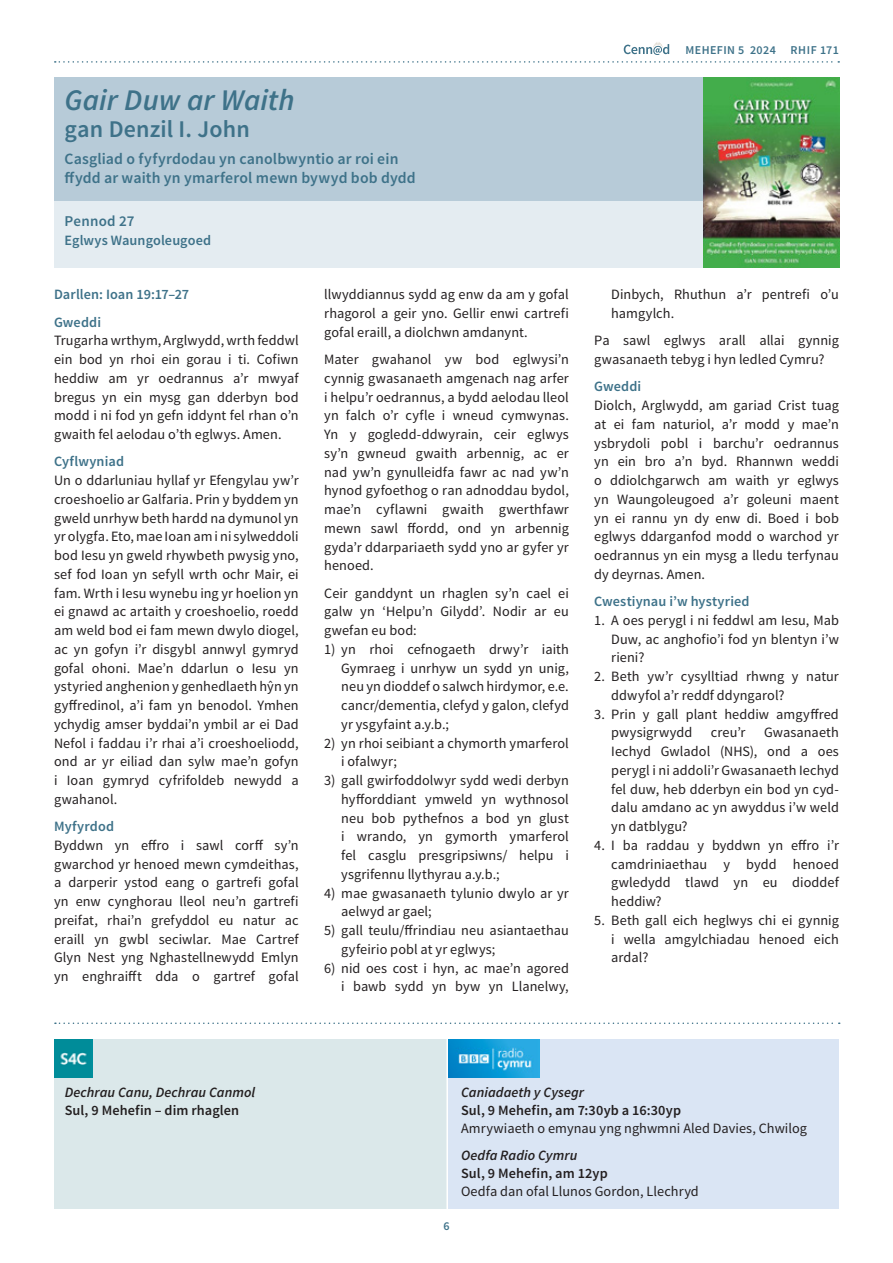
<style>
.page{position:relative;width:893px;height:1263px;background:#fff}
.page>*{position:absolute;margin:0;border:0;box-sizing:border-box;transform-origin:0 0}
.HEADER_2_-_BLUE_-_C{font:italic 600 30px "Source Sans Pro";letter-spacing:.005em;color:#3e7289}
.HEADER_2_-_BLUE_-_C-2{font:600 24px "Source Sans Pro";letter-spacing:.005em;color:#3e7289}
.HEADER_2_-_BLUE_-_C-3{font:600 15.75px/18.8px "Source Sans Pro";letter-spacing:.01em;color:#3e7289}
.HEADER_2_-_BLUE_-_C-4{font:600 15px "Source Sans Pro";letter-spacing:.015em;color:#3e7289}
.BODY_-_CENN_D{font:14.25px/18.8px "Source Sans Pro";letter-spacing:.005em;color:#231f20;text-align:justify}
.BODY_-_CENN_D-2{font:600 14.25px "Source Sans Pro";letter-spacing:.005em;color:#3e7289}
.BODY_-_CENN_D-3{font:600 14.25px "Source Sans Pro";letter-spacing:.01em;color:#231f20}
.BODY_-_CENN_D-4{font:italic 600 14.25px "Source Sans Pro";letter-spacing:.005em;color:#231f20}
.HEADER_2_-_BLUE_-_C-5{font:600 14.25px "Source Sans Pro";letter-spacing:.005em;color:#3e7289}
.t1{font:600 12px "Source Sans Pro";letter-spacing:.035em;color:#3e7289}
</style>
<div class="page">
<svg style="left:624px;top:42px;width:45px;height:13px"></svg>
<svg style="left:55px;top:61px;width:784px;height:2px"></svg>
<div style="left:447px;top:1039px;width:392px;height:170px;background:#dae5f4"></div>
<div style="left:54px;top:1039px;width:392px;height:170px;background:#dbe8ea"></div>
<img style="left:54px;top:1039px;width:38px;height:39px">
<img style="left:448px;top:1039px;width:91px;height:39px">
<hr style="left:446px;top:1038px;width:2px;height:171px;background:#fff">
<svg style="left:55px;top:1022px;width:785px;height:2px"></svg>
<div style="left:54px;top:77px;width:649px;height:190px;background:#e4ecf1"></div>
<div style="left:54px;top:77px;width:649px;height:124px;background:#b7cbd8"></div>
<img style="left:703px;top:77px;width:136px;height:190px">
<p class="HEADER_2_-_BLUE_-_C" style="left:65px;top:81px;width:231px">Gair Duw ar Waith</p>
<p class="HEADER_2_-_BLUE_-_C-2" style="left:65px;top:114px;width:187px">gan Denzil I. John</p>
<p class="HEADER_2_-_BLUE_-_C-3" style="left:65px;top:150px;width:353px">Casgliad o fyfyrdodau yn canolbwyntio ar roi ein ffydd ar waith yn ymarferol mewn bywyd bob dydd</p>
<p class="HEADER_2_-_BLUE_-_C-4" style="left:65px;top:212px;width:71px">Pennod 27</p>
<p class="HEADER_2_-_BLUE_-_C-5" style="left:65px;top:231px;width:148px">Eglwys Waungoleugoed</p>
<p class="BODY_-_CENN_D-2" style="left:54px;top:286px;width:137px">Darllen: Ioan 19:17–27</p>
<p class="BODY_-_CENN_D-2" style="left:54px;top:313px;width:49px">Gweddi</p>
<p class="BODY_-_CENN_D" style="left:54px;top:331px;width:246px">Trugarha wrthym, Arglwydd, wrth feddwl ein bod yn rhoi ein gorau i ti. Cofiwn heddiw am yr oedrannus a’r mwyaf bregus yn ein mysg gan dderbyn bod modd i ni fod yn gefn iddynt fel rhan o’n gwaith fel aelodau o’th eglwys. Amen.</p>
<p class="BODY_-_CENN_D-2" style="left:54px;top:453px;width:71px">Cyflwyniad</p>
<p class="BODY_-_CENN_D" style="left:54px;top:471px;width:246px">Un o ddarluniau hyllaf yr Efengylau yw’r croeshoelio ar Galfaria. Prin y byddem yn gweld unrhyw beth hardd na dymunol yn yr olygfa. Eto, mae Ioan am i ni sylweddoli bod Iesu yn gweld rhywbeth pwysig yno, sef fod Ioan yn sefyll wrth ochr Mair, ei fam. Wrth i Iesu wynebu ing yr hoelion yn ei gnawd ac artaith y croeshoelio, roedd am weld bod ei fam mewn dwylo diogel, ac yn gofyn i’r disgybl annwyl gymryd gofal ohoni. Mae’n ddarlun o Iesu yn ystyried anghenion y genhedlaeth hŷn yn gyffredinol, a’i fam yn benodol. Ymhen ychydig amser byddai’n ymbil ar ei Dad Nefol i faddau i’r rhai a’i croeshoeliodd, ond ar yr eiliad dan sylw mae’n gofyn i Ioan gymryd cyfrifoldeb newydd a gwahanol.</p>
<p class="BODY_-_CENN_D-2" style="left:54px;top:817px;width:61px">Myfyrdod</p>
<p class="BODY_-_CENN_D" style="left:54px;top:836px;width:246px">Byddwn yn effro i sawl corff sy’n gwarchod yr henoed mewn cymdeithas, a darperir ystod eang o gartrefi gofal yn enw cynghorau lleol neu’n gartrefi preifat, rhai’n grefyddol eu natur ac eraill yn gwbl seciwlar. Mae Cartref Glyn Nest yng Nghastellnewydd Emlyn yn enghraifft dda o gartref gofal</p>
<p class="BODY_-_CENN_D" style="left:324px;top:285px;width:246px">llwyddiannus sydd ag enw da am y gofal rhagorol a geir yno. Gellir enwi cartrefi gofal eraill, a diolchwn amdanynt.</p>
<p class="BODY_-_CENN_D" style="left:324px;top:350px;width:246px">Mater gwahanol yw bod eglwysi’n cynnig gwasanaeth amgenach nag arfer i helpu’r oedrannus, a bydd aelodau lleol yn falch o’r cyfle i wneud cymwynas.<br>Yn y gogledd-ddwyrain, ceir eglwys sy’n gwneud gwaith arbennig, ac er nad yw’n gynulleidfa fawr ac nad yw’n hynod gyfoethog o ran adnoddau bydol, mae’n cyflawni gwaith gwerthfawr mewn sawl ffordd, ond yn arbennig gyda’r ddarpariaeth sydd yno ar gyfer yr henoed.</p>
<p class="BODY_-_CENN_D" style="left:324px;top:584px;width:246px">Ceir ganddynt un rhaglen sy’n cael ei galw yn ‘Helpu’n Gilydd’. Nodir ar eu gwefan eu bod:</p>
<p class="BODY_-_CENN_D" style="left:341px;top:640px;width:229px;text-indent:-17px">1) yn rhoi cefnogaeth drwy’r iaith Gymraeg i unrhyw un sydd yn unig, neu yn dioddef o salwch hirdymor, e.e. cancr/dementia, clefyd y galon, clefyd yr ysgyfaint a.y.b.;</p>
<p class="BODY_-_CENN_D" style="left:341px;top:734px;width:229px;text-indent:-17px">2) yn rhoi seibiant a chymorth ymarferol i ofalwyr;</p>
<p class="BODY_-_CENN_D" style="left:341px;top:771px;width:229px;text-indent:-17px">3) gall gwirfoddolwyr sydd wedi derbyn hyfforddiant ymweld yn wythnosol neu bob pythefnos a bod yn glust i wrando, yn gymorth ymarferol fel casglu presgripsiwns/ helpu i ysgrifennu llythyrau a.y.b.;</p>
<p class="BODY_-_CENN_D" style="left:341px;top:884px;width:229px;text-indent:-17px">4) mae gwasanaeth tylunio dwylo ar yr aelwyd ar gael;</p>
<p class="BODY_-_CENN_D" style="left:341px;top:921px;width:229px;text-indent:-17px">5) gall teulu/ffrindiau neu asiantaethau gyfeirio pobl at yr eglwys;</p>
<p class="BODY_-_CENN_D" style="left:324px;top:959px;width:246px;text-align:right">6) nid oes cost i hyn, ac mae’n agored i bawb sydd yn byw yn Llanelwy,</p>
<p class="t1" style="left:685px;top:42px;width:155px">MEHEFIN 5 2024 RHIF 171</p>
<p class="BODY_-_CENN_D" style="left:611px;top:285px;width:229px">Dinbych, Rhuthun a’r pentrefi o’u hamgylch.</p>
<p class="BODY_-_CENN_D" style="left:594px;top:331px;width:246px">Pa sawl eglwys arall allai gynnig gwasanaeth tebyg i hyn ledled Cymru?</p>
<p class="BODY_-_CENN_D-2" style="left:594px;top:378px;width:49px">Gweddi</p>
<p class="BODY_-_CENN_D" style="left:594px;top:396px;width:246px">Diolch, Arglwydd, am gariad Crist tuag at ei fam naturiol, a’r modd y mae’n ysbrydoli pobl i barchu’r oedrannus yn ein bro a’n byd. Rhannwn weddi o ddiolchgarwch am waith yr eglwys yn Waungoleugoed a’r goleuni maent yn ei rannu yn dy enw di. Boed i bob eglwys ddarganfod modd o warchod yr oedrannus yn ein mysg a lledu terfynau dy deyrnas. Amen.</p>
<p class="BODY_-_CENN_D-2" style="left:594px;top:592px;width:157px">Cwestiynau i’w hystyried</p>
<p class="BODY_-_CENN_D" style="left:611px;top:611px;width:229px;text-indent:-17px">1. A oes perygl i ni feddwl am Iesu, Mab Duw, ac anghofio’i fod yn blentyn i’w rieni?</p>
<p class="BODY_-_CENN_D" style="left:611px;top:667px;width:229px;text-indent:-17px">2. Beth yw’r cysylltiad rhwng y natur ddwyfol a’r reddf ddyngarol?</p>
<p class="BODY_-_CENN_D" style="left:611px;top:705px;width:229px;text-indent:-17px">3. Prin y gall plant heddiw amgyffred pwysigrwydd</p>
<p class="BODY_-_CENN_D" style="left:611px;top:723px;width:229px;text-indent:153px">Gwasanaeth Iechyd Gwladol (NHS), ond a oes perygl i ni addoli’r Gwasanaeth Iechyd fel duw, heb dderbyn ein bod yn cyd&shy;dalu amdano ac yn awyddus i’w weld yn datblygu?</p>
<p class="BODY_-_CENN_D" style="left:611px;top:836px;width:229px;text-indent:-17px">4. I ba raddau y byddwn yn effro i’r camdriniaethau y bydd henoed gwledydd tlawd yn eu dioddef heddiw?</p>
<p class="BODY_-_CENN_D" style="left:611px;top:911px;width:229px;text-indent:-17px">5. Beth gall eich heglwys chi ei gynnig i wella amgylchiadau henoed eich ardal?</p>
<p class="BODY_-_CENN_D" style="left:711px;top:723px;width:36px">creu’r</p>
<p class="BODY_-_CENN_D-4" style="left:65px;top:1084px;width:192px">Dechrau Canu, Dechrau Canmol</p>
<p class="BODY_-_CENN_D-3" style="left:65px;top:1102px;width:176px">Sul, 9 Mehefin – dim rhaglen</p>
<p class="t1" style="left:443px;top:1218px;width:8px">6</p>
<p class="BODY_-_CENN_D-4" style="left:461px;top:1084px;width:125px">Caniadaeth y Cysegr</p>
<p class="BODY_-_CENN_D-3" style="left:461px;top:1102px;width:221px">Sul, 9 Mehefin, am 7:30yb a 16:30yp</p>
<p class="BODY_-_CENN_D" style="left:461px;top:1119px;width:347px">Amrywiaeth o emynau yng nghwmni Aled Davies, Chwilog</p>
<p class="BODY_-_CENN_D-4" style="left:461px;top:1146px;width:118px">Oedfa Radio Cymru</p>
<p class="BODY_-_CENN_D-3" style="left:461px;top:1164px;width:148px">Sul, 9 Mehefin, am 12yp</p>
<p class="BODY_-_CENN_D" style="left:461px;top:1182px;width:239px">Oedfa dan ofal Llunos Gordon, Llechryd</p>
</div>
